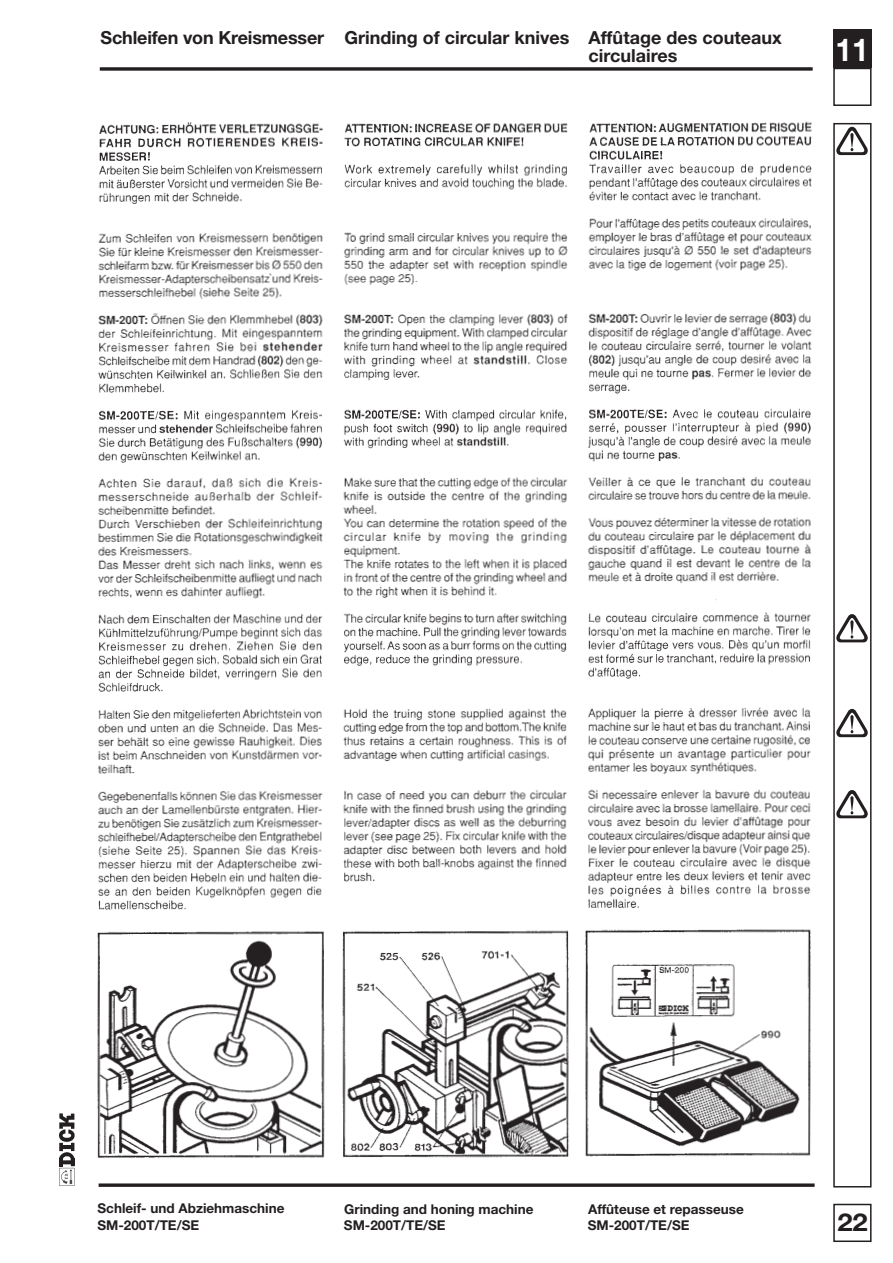
<style>
.page{position:relative;width:893px;height:1263px;background:#fff}
.page>*{position:absolute;margin:0;border:0;box-sizing:border-box;transform-origin:0 0}
.t1{font:700 31.65px "Helvetica Neue LT Std";color:#fff;scale:.95 1}
.t2{font:700 24.75px "Helvetica Neue LT Std";color:#231f20;scale:1.11 1}
.t3{font:700 18px/18px "Helvetica Neue LT Std";color:#231f20}
.t4{font:700 13.5px/16.2px "Helvetica Neue LT Std";color:#231f20}
</style>
<div class="page">
<svg style="left:99px;top:1183px;width:716px;height:4px;background:#433f40"></svg>
<div style="left:833px;top:1204px;width:38px;height:38px;border:2px solid #231f20"></div>
<div style="left:833px;top:30px;width:38px;height:38px;background:#231f20"></div>
<div style="left:833px;top:68px;width:38px;height:38px;border:2px solid #231f20"></div>
<div style="left:833px;top:123px;width:38px;height:1064px;border:1px solid #231f20"></div>
<svg style="left:100px;top:67px;width:713px;height:4px;background:#423f40"></svg>
<svg style="left:59px;top:1113px;width:16px;height:73px"></svg>
<img style="left:97px;top:121px;width:715px;height:1037px">
<svg style="left:836px;top:127px;width:32px;height:28px"></svg>
<svg style="left:836px;top:614px;width:32px;height:28px"></svg>
<svg style="left:836px;top:709px;width:32px;height:28px"></svg>
<svg style="left:836px;top:790px;width:32px;height:28px"></svg>
<h3 class="t3" style="left:589px;top:28px;width:195px;text-indent:-488px">Schleifen von Kreismesser Grinding of circular knives Affûtage des couteaux circulaires</h3>
<h1 class="t1" style="left:835px;top:30px;width:37px">11</h1>
<p class="t4" style="left:97px;top:1200px;width:189px">Schleif- und Abziehmaschine<br>SM-200T/TE/SE</p>
<p class="t4" style="left:344px;top:1200px;width:191px">Grinding and honing machine<br>SM-200T/TE/SE</p>
<p class="t4" style="left:588px;top:1200px;width:158px">Affûteuse et repasseuse<br>SM-200T/TE/SE</p>
<h2 class="t2" style="left:837px;top:1207px;width:29px">22</h2>
</div>
